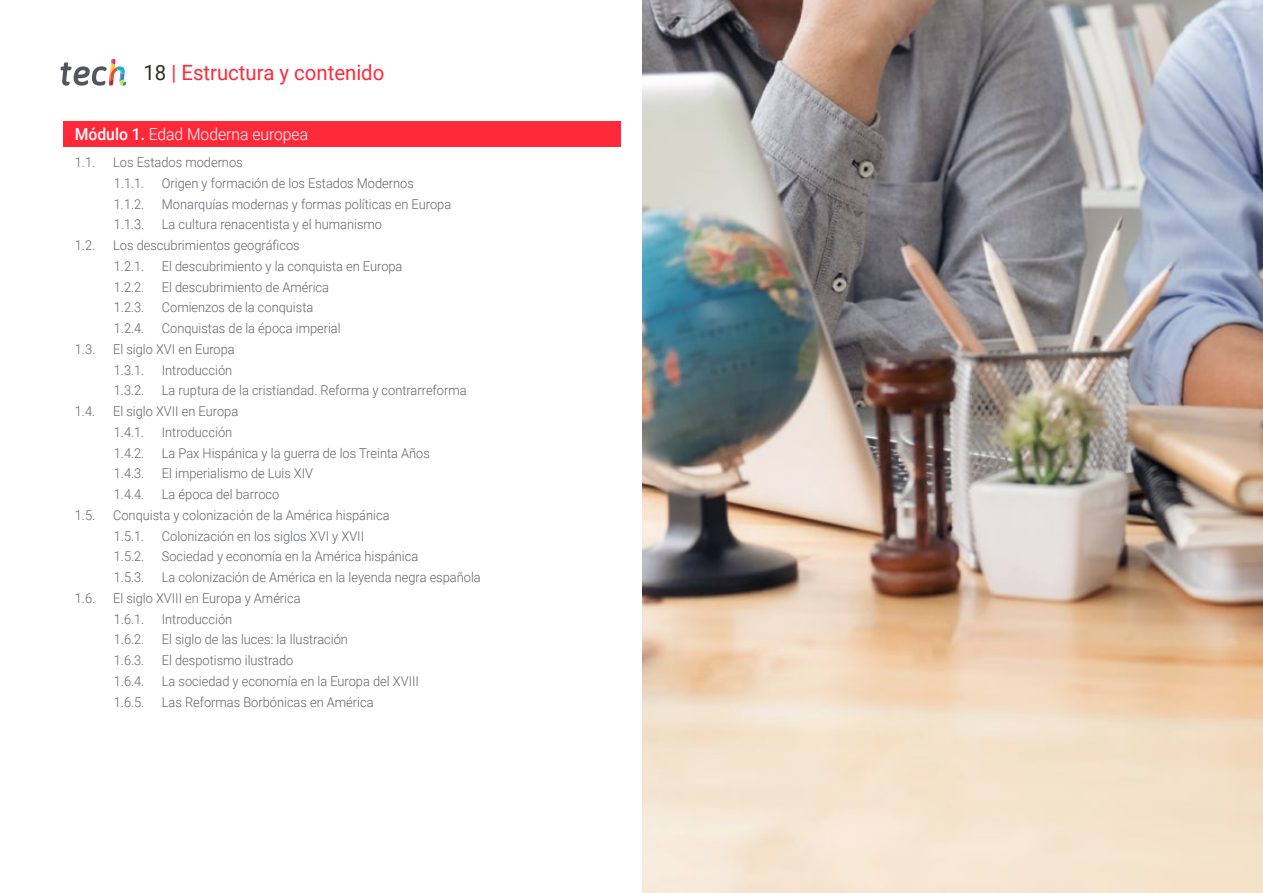
<style>
.page{position:relative;width:1263px;height:893px;background:#fff}
.page>*{position:absolute;margin:0;border:0;box-sizing:border-box;transform-origin:0 0}
.t1{font:21px "Roboto";color:#ff293a}
.t2{font:300 16.5px "Roboto";color:#fff;scale:.95 1}
.t3{font:300 13.5px/20.7px "Roboto";color:#61646a;scale:.95 1}
.s1{color:#312e20}
.s2{font-weight:500}
</style>
<div class="page">
<img style="left:642px;top:0;width:621px;height:893px">
<svg style="left:61px;top:59px;width:65px;height:27px"></svg>
<div style="left:64px;top:121px;width:557px;height:25px;background:#ff293a"></div>
<h1 class="t1" style="left:144px;top:57px;width:242px"><span class="s1">18</span> | Estructura y contenido</h1>
<p class="t2" style="left:75px;top:123px;width:247px"><span class="s2">Módulo 1.</span> Edad Moderna europea</p>
<p class="t3" style="left:75px;top:151px;width:23px">1.1.</p>
<p class="t3" style="left:113px;top:151px;width:138px">Los Estados modernos<br>1.1.1.</p>
<p class="t3" style="left:162px;top:172px;width:267px">Origen y formación de los Estados Modernos</p>
<p class="t3" style="left:114px;top:193px;width:34px">1.1.2.</p>
<p class="t3" style="left:162px;top:193px;width:306px">Monarquías modernas y formas políticas en Europa</p>
<p class="t3" style="left:114px;top:214px;width:34px">1.1.3.</p>
<p class="t3" style="left:162px;top:214px;width:233px">La cultura renacentista y el humanismo</p>
<p class="t3" style="left:75px;top:234px;width:23px">1.2.</p>
<p class="t3" style="left:113px;top:234px;width:198px">Los descubrimientos geográficos<br>1.2.1.</p>
<p class="t3" style="left:162px;top:255px;width:255px">El descubrimiento y la conquista en Europa</p>
<p class="t3" style="left:114px;top:276px;width:34px">1.2.2.</p>
<p class="t3" style="left:162px;top:276px;width:178px">El descubrimiento de América</p>
<p class="t3" style="left:114px;top:297px;width:34px">1.2.3.</p>
<p class="t3" style="left:162px;top:297px;width:161px">Comienzos de la conquista</p>
<p class="t3" style="left:114px;top:317px;width:34px">1.2.4.</p>
<p class="t3" style="left:162px;top:317px;width:190px">Conquistas de la época imperial</p>
<p class="t3" style="left:75px;top:338px;width:23px">1.3.</p>
<p class="t3" style="left:113px;top:338px;width:130px">El siglo XVI en Europa<br>1.3.1.</p>
<p class="t3" style="left:162px;top:359px;width:76px">Introducción</p>
<p class="t3" style="left:114px;top:380px;width:34px">1.3.2.</p>
<p class="t3" style="left:162px;top:380px;width:322px">La ruptura de la cristiandad. Reforma y contrarreforma</p>
<p class="t3" style="left:75px;top:400px;width:23px">1.4.</p>
<p class="t3" style="left:113px;top:400px;width:133px">El siglo XVII en Europa<br>1.4.1.</p>
<p class="t3" style="left:162px;top:421px;width:76px">Introducción</p>
<p class="t3" style="left:114px;top:442px;width:34px">1.4.2.</p>
<p class="t3" style="left:162px;top:442px;width:284px">La Pax Hispánica y la guerra de los Treinta Años</p>
<p class="t3" style="left:114px;top:463px;width:34px">1.4.3.</p>
<p class="t3" style="left:162px;top:463px;width:161px">El imperialismo de Luis XIV</p>
<p class="t3" style="left:114px;top:483px;width:34px">1.4.4.</p>
<p class="t3" style="left:162px;top:483px;width:125px">La época del barroco</p>
<p class="t3" style="left:75px;top:504px;width:23px">1.5.</p>
<p class="t3" style="left:113px;top:504px;width:292px">Conquista y colonización de la América hispánica<br>1.5.1.</p>
<p class="t3" style="left:162px;top:525px;width:214px">Colonización en los siglos XVI y XVII</p>
<p class="t3" style="left:114px;top:546px;width:34px">1.5.2.</p>
<p class="t3" style="left:162px;top:546px;width:271px">Sociedad y economía en la América hispánica</p>
<p class="t3" style="left:114px;top:566px;width:34px">1.5.3.</p>
<p class="t3" style="left:162px;top:566px;width:337px">La colonización de América en la leyenda negra española</p>
<p class="t3" style="left:75px;top:587px;width:23px">1.6.</p>
<p class="t3" style="left:113px;top:587px;width:199px">El siglo XVIII en Europa y América<br>1.6.1.</p>
<p class="t3" style="left:162px;top:608px;width:76px">Introducción</p>
<p class="t3" style="left:114px;top:629px;width:34px">1.6.2.</p>
<p class="t3" style="left:162px;top:629px;width:197px">El siglo de las luces: la Ilustración</p>
<p class="t3" style="left:114px;top:649px;width:34px">1.6.3.</p>
<p class="t3" style="left:162px;top:649px;width:140px">El despotismo ilustrado</p>
<p class="t3" style="left:114px;top:670px;width:34px">1.6.4.</p>
<p class="t3" style="left:162px;top:670px;width:272px">La sociedad y economía en la Europa del XVIII</p>
<p class="t3" style="left:114px;top:691px;width:34px">1.6.5.</p>
<p class="t3" style="left:162px;top:691px;width:224px">Las Reformas Borbónicas en América</p>
</div>
